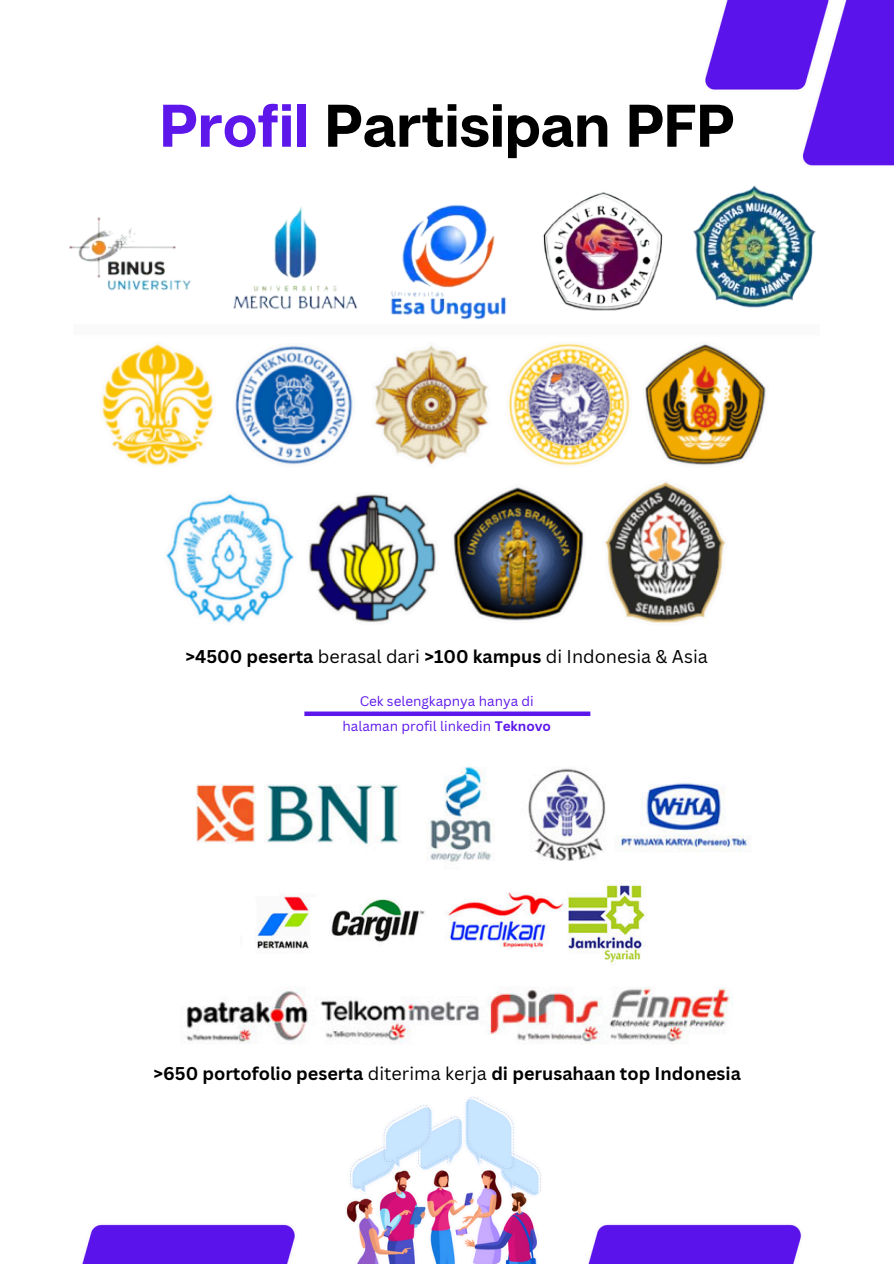
<style>
.page{position:relative;width:894px;height:1264px;background:#fff}
.page>*{position:absolute;margin:0;border:0;box-sizing:border-box;transform-origin:0 0}
.t1{font:700 60px "Articulat CF";color:#000}
.t2{font:700 18px "Canva Sans";color:#000}
.t3{font:18px "Canva Sans";color:#000}
.t4{font:13.5px "Canva Sans";color:#5e17eb}
.s1{color:#5e17eb}
.s2{font-weight:700}
.s3{font-weight:400}
</style>
<div class="page">
<img style="left:590px;top:0;width:302px;height:716px">
<img style="left:102px;top:330px;width:717px;height:339px">
<img style="left:69px;top:184px;width:751px;height:146px">
<img style="left:82px;top:1097px;width:720px;height:166px">
<img style="left:196px;top:766px;width:554px;height:96px">
<img style="left:241px;top:882px;width:406px;height:84px">
<img style="left:186px;top:987px;width:546px;height:57px">
<div style="left:304px;top:711px;width:286px;height:5px;background:#5e17eb"></div>
<h1 class="t1" style="left:160px;top:88px;width:576px"><span class="s1">Profil</span> Partisipan PFP</h1>
<h2 class="t3" style="left:185px;top:644px;width:523px"><span class="s2">&gt;4500 peserta</span> berasal dari <span class="s2">&gt;100 kampus</span> di Indonesia &amp; Asia</h2>
<p class="t4" style="left:359px;top:691px;width:176px">Cek selengkapnya hanya di</p>
<h2 class="t4" style="left:342px;top:716px;width:210px">halaman profil linkedin <span class="s2">Teknovo</span></h2>
<p class="t2" style="left:153px;top:1060px;width:588px">&gt;650 portofolio peserta <span class="s3">diterima kerja</span> di perusahaan top Indonesia</p>
</div>
